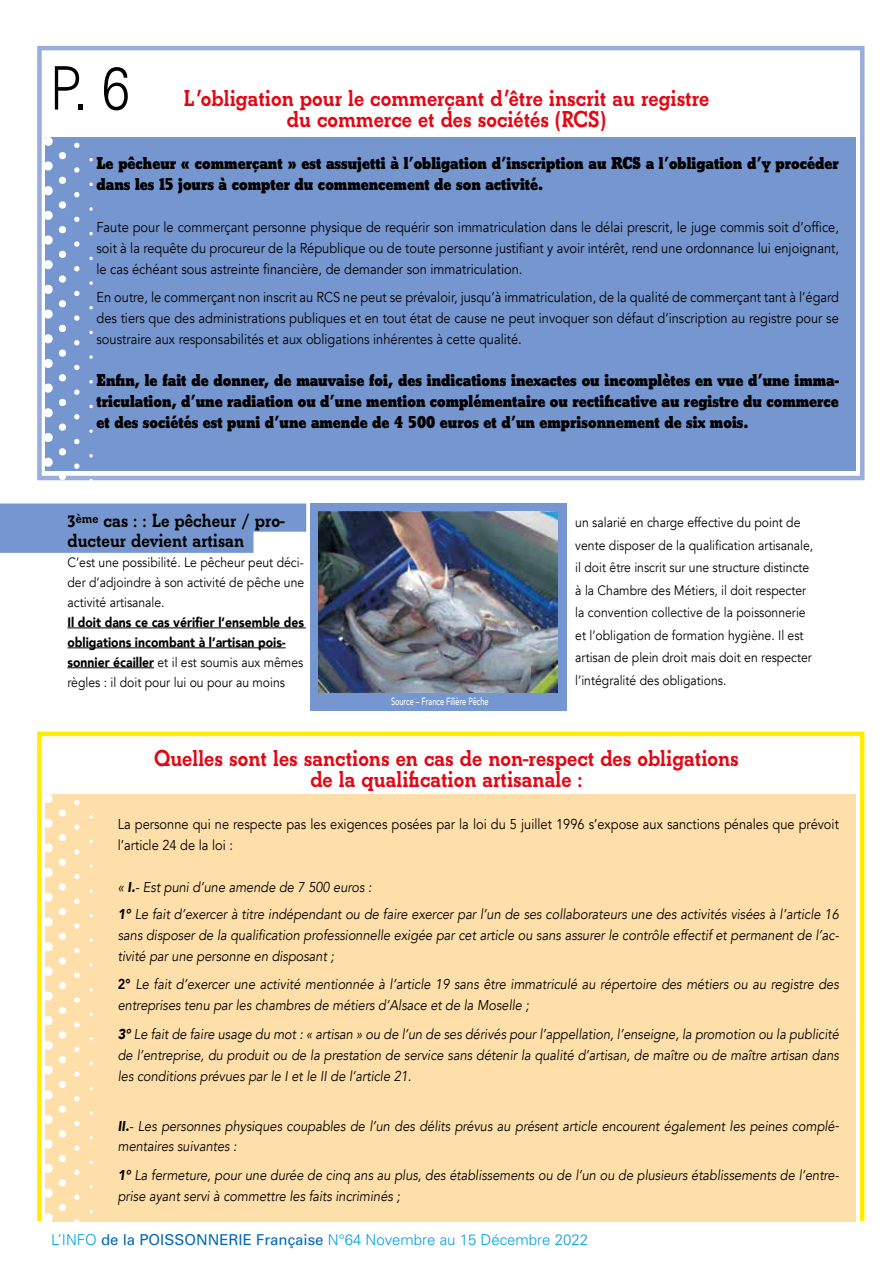
<style>
.page{position:relative;width:893px;height:1263px;background:#fff}
.page>*{position:absolute;margin:0;border:0;box-sizing:border-box;transform-origin:0 0}
.t1{font:300 60px "Univers";color:#000;scale:.85 1}
.t2{font:24px/21px "B Beton";color:#e30613;text-align:center;scale:.9 1}
.t3{font:19.95px/20px "B Beton";color:#000;scale:.9 1}
.t4{font:18px/21px "B Beton Bld";color:#000;scale:.9 1}
.t5{font:300 15px "Univers";color:#009fe3}
.t6{font:italic 14.25px/21px "Avenir";color:#000;scale:.9 1}
.t7{font:14.25px/21px "Avenir";color:#000;text-align:justify;scale:.9 1}
.t8{font:13.5px/22.5px "Avenir";color:#000;text-align:justify;scale:.9 1}
.t9{font:900 13.5px/20px "Avenir";color:#000;scale:.9 1}
.t10{font:500 10.5px "Avenir";color:#fff;scale:.7 1}
.s1{font-weight:400}
.s2{font-weight:900}
.s3{font-weight:800;font-style:normal}
.s4{font-weight:400;color:#0069b4}
</style>
<div class="page">
<div style="left:46px;top:137px;width:810px;height:334px;background:#7596ce"></div>
<div style="left:46px;top:794px;width:810px;height:427px;background:#fedea9"></div>
<div style="left:37px;top:46px;width:827px;height:434px;border:4px solid #99adda"></div>
<div style="left:37px;top:732px;width:827px;height:491px;border:4px solid #ffed00"></div>
<svg style="left:0;top:503px;width:306px;height:50px;background:#809ed2"></svg>
<svg style="left:43px;top:137px;width:50px;height:344px"></svg>
<svg style="left:43px;top:794px;width:50px;height:429px"></svg>
<div style="left:310px;top:503px;width:257px;height:208px;background:#7596ce"></div>
<img style="left:319px;top:511px;width:238px;height:181px">
<hr style="left:68px;top:627px;width:238px;height:1px;background:#000">
<hr style="left:68px;top:647px;width:218px;height:1px;background:#000">
<hr style="left:68px;top:667px;width:86px;height:1px;background:#000">
<h1 class="t1" style="left:50px;top:52px;width:96px">P. 6</h1>
<h2 class="t2" style="left:184px;top:89px;width:586px">L’obligation pour le commerçant d’être inscrit au registre du commerce et des sociétés (RCS)</h2>
<p class="t4" style="left:97px;top:154px;width:826px">Le pêcheur « commerçant » est assujetti à l’obligation d’inscription au RCS a l’obligation d’y procéder dans les 15 jours à compter du commencement de son activité.</p>
<p class="t7" style="left:97px;top:217px;width:826px">Faute pour le commerçant personne physique de requérir son immatriculation dans le délai prescrit, le juge commis soit d’office, soit à la requête du procureur de la République ou de toute personne justifiant y avoir intérêt, rend une ordonnance lui enjoignant, le cas échéant sous astreinte financière, de demander son immatriculation.</p>
<p class="t7" style="left:97px;top:287px;width:827px">En outre, le commerçant non inscrit au RCS ne peut se prévaloir, jusqu’à immatriculation, de la qualité de commerçant tant à l’égard des tiers que des administrations publiques et en tout état de cause ne peut invoquer son défaut d’inscription au registre pour se soustraire aux responsabilités et aux obligations inhérentes à cette qualité.</p>
<p class="t4" style="left:97px;top:371px;width:826px;text-align:justify">Enfin, le fait de donner, de mauvaise foi, des indications inexactes ou incomplètes en vue d’une imma&shy;triculation, d’une radiation ou d’une mention complémentaire ou rectificative au registre du commerce et des sociétés est puni d’une amende de 4 500 euros et d’un emprisonnement de six mois.</p>
<h3 class="t3" style="left:68px;top:512px;width:243px">3<sup>ème</sup> cas : : Le pêcheur / pro&shy;ducteur devient artisan</h3>
<p class="t8" style="left:68px;top:553px;width:265px;line-height:20px">C’est une possibilité. Le pêcheur peut déci&shy;der d’adjoindre à son activité de pêche une activité artisanale.</p>
<p class="t9" style="left:68px;top:612px;width:264px">Il doit dans ce cas vérifier l’ensemble des obligations incombant à l’artisan pois&shy;sonnier écailler <span class="s1">et il est soumis aux mêmes règles : il doit pour lui ou pour au moins</span></p>
<p class="t10" style="left:391px;top:692px;width:141px">Source – France Filière Pêche</p>
<p class="t8" style="left:575px;top:512px;width:266px;text-align:left">un salarié en charge effective du point de vente disposer de la qualification artisanale, il doit être inscrit sur une structure distincte à la Chambre des Métiers, il doit respecter la convention collective de la poissonnerie et l’obligation de formation hygiène. Il est artisan de plein droit mais doit en respecter l’intégralité des obligations.</p>
<h2 class="t2" style="left:154px;top:749px;width:651px">Quelles sont les sanctions en cas de non-respect des obligations de la qualification artisanale :</h2>
<p class="t7" style="left:118px;top:814px;width:803px">La personne qui ne respecte pas les exigences posées par la loi du 5 juillet 1996 s’expose aux sanctions pénales que prévoit l’article 24 de la loi :</p>
<p class="t6" style="left:118px;top:874px;width:803px;line-height:27px">« <span class="s2">I.</span>- Est puni d’une amende de 7 500 euros :<br><span class="s2">1°</span> Le fait d’exercer à titre indépendant ou de faire exercer par l’un de ses collaborateurs une des activités visées à l’article 16</p>
<p class="t6" style="left:118px;top:925px;width:803px">sans disposer de la qualification professionnelle exigée par cet article ou sans assurer le contrôle effectif et permanent de l’ac&shy;tivité par une personne en disposant ;</p>
<p class="t6" style="left:118px;top:974px;width:803px"><span class="s3">2°</span> Le fait d’exercer une activité mentionnée à l’article 19 sans être immatriculé au répertoire des métiers ou au registre des entreprises tenu par les chambres de métiers d’Alsace et de la Moselle ;</p>
<p class="t6" style="left:118px;top:1024px;width:803px;text-align:justify"><span class="s2">3°</span> Le fait de faire usage du mot : « artisan » ou de l’un de ses dérivés pour l’appellation, l’enseigne, la promotion ou la publicité de l’entreprise, du produit ou de la prestation de service sans détenir la qualité d’artisan, de maître ou de maître artisan dans les conditions prévues par le I et le II de l’article 21.</p>
<p class="t6" style="left:118px;top:1115px;width:803px"><span class="s2">II.</span>- Les personnes physiques coupables de l’un des délits prévus au présent article encourent également les peines complé&shy;mentaires suivantes :</p>
<p class="t6" style="left:118px;top:1165px;width:803px"><span class="s2">1°</span> La fermeture, pour une durée de cinq ans au plus, des établissements ou de l’un ou de plusieurs établissements de l’entre&shy;prise ayant servi à commettre les faits incriminés ;</p>
<p class="t5" style="left:51px;top:1231px;width:539px">L’INFO <span class="s4">de la POISSONNERIE Française</span> N°64 Novembre au 15 Décembre 2022</p>
</div>
